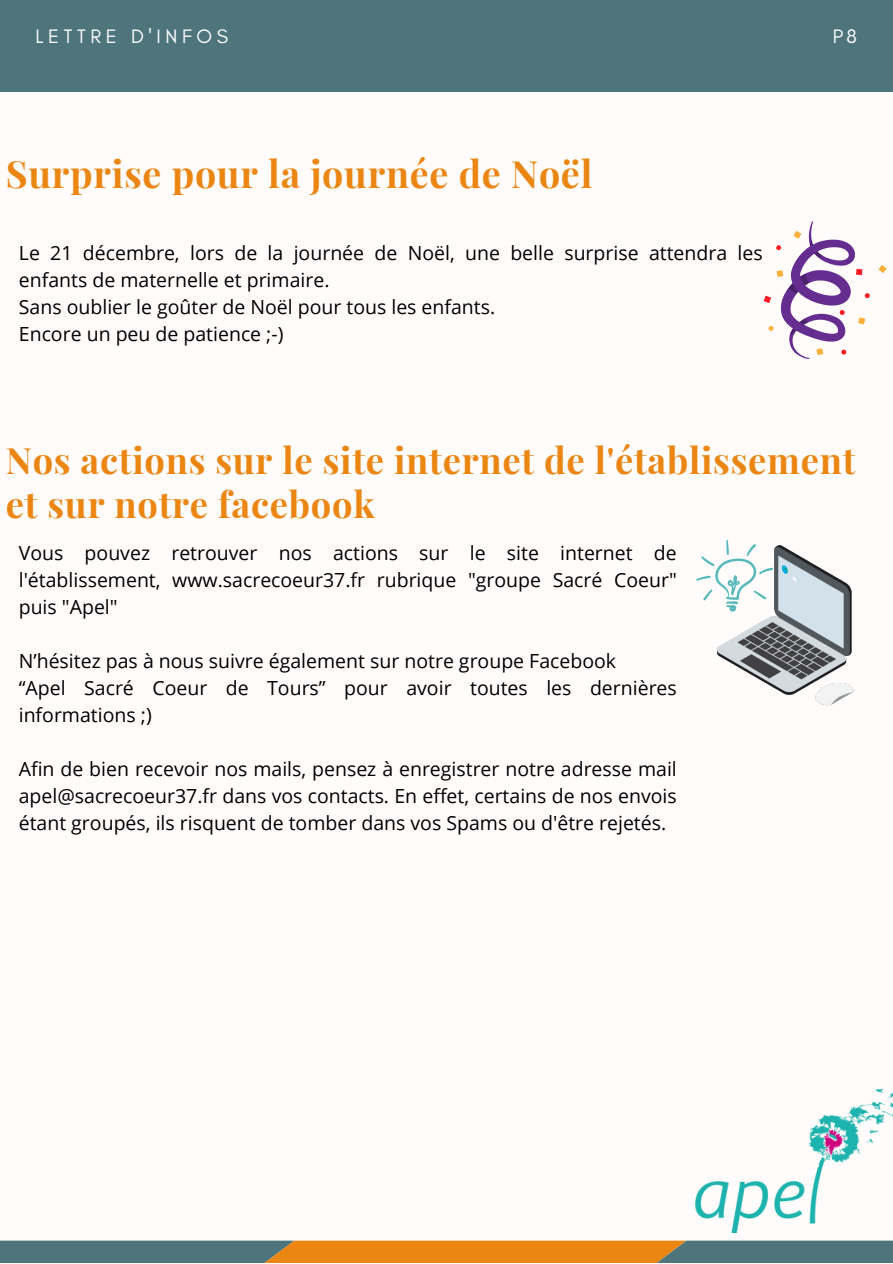
<style>
.page{position:relative;width:893px;height:1264px;background:#fff}
.page>*{position:absolute;margin:0;border:0;box-sizing:border-box;transform-origin:0 0}
.t1{font:700 37.5px "Playfair Display";letter-spacing:.02em;color:#eb8613}
.t2{font:700 36.3px/44.5px "Playfair Display";letter-spacing:.02em;color:#eb8613}
.t3{font:19.8px "Glacial Indifference";letter-spacing:.23em;color:#fff}
.t4{font:19.5px/27px "Open Sans";color:#000;text-align:justify}
</style>
<div class="page">
<div style="left:0;top:0;width:892px;height:1262px;background:#fffcfb"></div>
<svg style="left:0;top:1240px;width:892px;height:22px;background:#968052"></svg>
<div style="left:0;top:0;width:892px;height:92px;background:#4e757c"></div>
<img style="left:695px;top:1088px;width:197px;height:144px">
<img style="left:717px;top:546px;width:137px;height:160px">
<svg style="left:763px;top:221px;width:123px;height:138px"></svg>
<svg style="left:696px;top:540px;width:77px;height:72px"></svg>
<p class="t3" style="left:36px;top:24px;width:194px">LETTRE D'INFOS</p>
<p class="t3" style="left:832px;top:25px;width:26px">P8</p>
<p class="t1" style="left:6px;top:147px;width:588px">Surprise pour la journée de Noël</p>
<p class="t4" style="left:19px;top:239px;width:745px">Le 21 décembre, lors de la journée de Noël, une belle surprise attendra les enfants de maternelle et primaire.</p>
<p class="t4" style="left:19px;top:293px;width:478px">Sans oublier le goûter de Noël pour tous les enfants.</p>
<p class="t4" style="left:19px;top:320px;width:266px">Encore un peu de patience ;-)</p>
<p class="t2" style="left:6px;top:436px;width:851px">Nos actions sur le site internet de l'établissement et sur notre facebook</p>
<p class="t4" style="left:19px;top:539px;width:659px">Vous pouvez retrouver nos actions sur le site internet de l'établissement, www.sacrecoeur37.fr rubrique "groupe Sacré Coeur" puis "Apel"</p>
<p class="t4" style="left:19px;top:647px;width:598px">N’hésitez pas à nous suivre également sur notre groupe Facebook</p>
<p class="t4" style="left:19px;top:674px;width:659px">“Apel Sacré Coeur de Tours” pour avoir toutes les dernières informations ;)</p>
<p class="t4" style="left:19px;top:755px;width:659px">Afin de bien recevoir nos mails, pensez à enregistrer notre adresse mail apel@sacrecoeur37.fr dans vos contacts. En effet, certains de nos envois étant groupés, ils risquent de tomber dans vos Spams ou d'être rejetés.</p>
</div>
